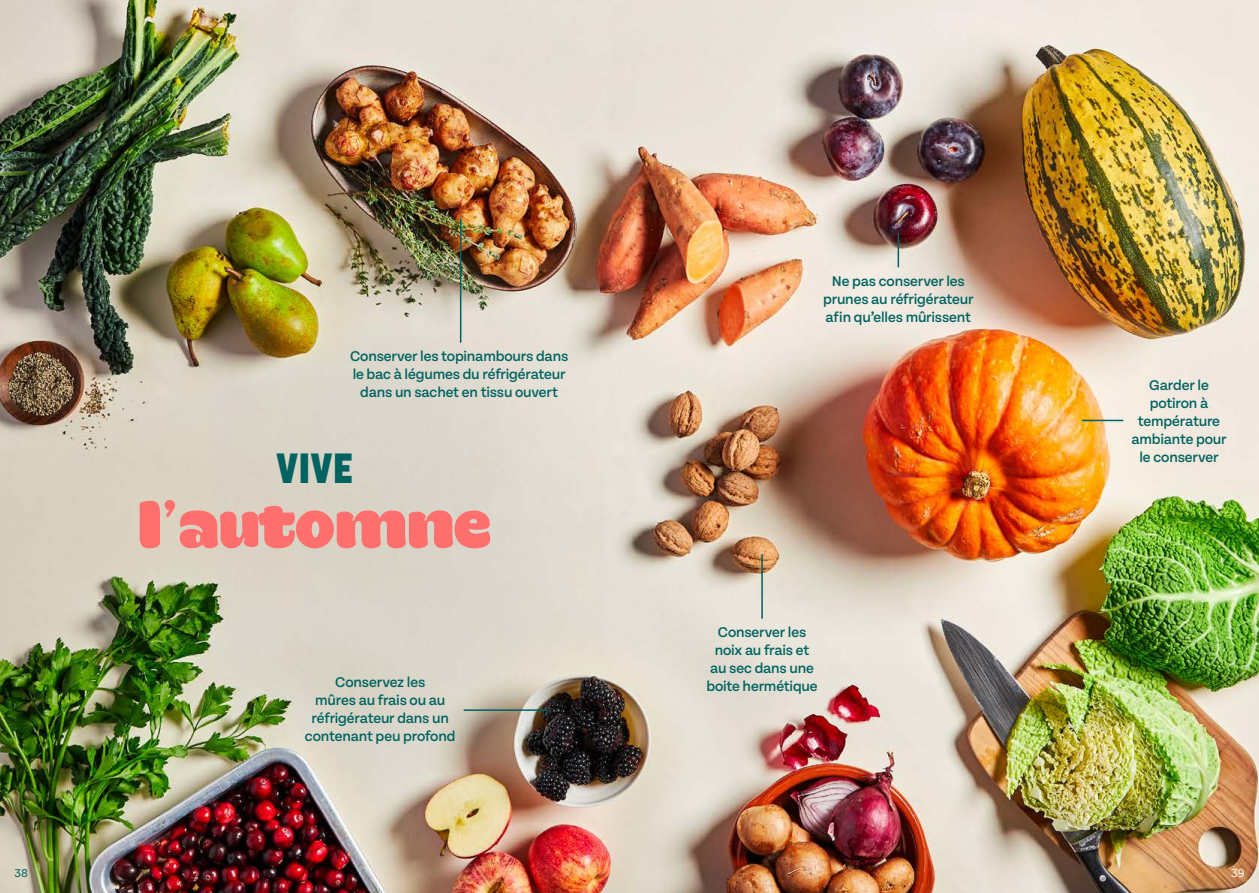
<style>
.page{position:relative;width:1259px;height:893px;background:#fff}
.page>*{position:absolute;margin:0;border:0;box-sizing:border-box;transform-origin:0 0}
.t1{font:71.1px "Konga Pro";letter-spacing:-.005em;color:#ff6f6d}
.t2{font:800 41.85px "Korolev";color:#006360}
.t3{font:500 15px/18px "Tenon";letter-spacing:-.01em;color:#006360;text-align:center}
.t4{font:12px "Tenon";color:#006360}
.t5{font:12px "Tenon";color:#faf3f0}
</style>
<div class="page">
<img style="left:0;top:0;width:1259px;height:893px">
<hr style="left:761px;top:554px;width:2px;height:65px;background:#006360">
<hr style="left:897px;top:233px;width:2px;height:34px;background:#006360">
<hr style="left:1082px;top:420px;width:41px;height:1px;background:#006360">
<hr style="left:460px;top:219px;width:1px;height:124px;background:#006360">
<hr style="left:464px;top:709px;width:85px;height:2px;background:#006360">
<p class="t3" style="left:350px;top:348px;width:220px">Conserver les topinambours dans le bac à légumes du réfrigérateur dans un sachet en tissu ouvert</p>
<h2 class="t2" style="left:276px;top:442px;width:78px">VIVE</h2>
<h1 class="t1" style="left:138px;top:483px;width:354px">l’automne</h1>
<p class="t3" style="left:305px;top:673px;width:152px">Conservez les<br>mûres au frais ou au réfrigérateur dans un contenant peu profond</p>
<p class="t3" style="left:823px;top:272px;width:152px">Ne pas conserver les prunes au réfrigérateur afin qu’elles mûrissent</p>
<p class="t3" style="left:706px;top:624px;width:113px">Conserver les noix au frais et au sec dans une boite hermétique</p>
<p class="t3" style="left:1131px;top:376px;width:97px">Garder le potiron à température ambiante pour le conserver</p>
<p class="t4" style="left:14px;top:867px;width:15px">38</p>
<p class="t5" style="left:1231px;top:867px;width:15px">39</p>
</div>
